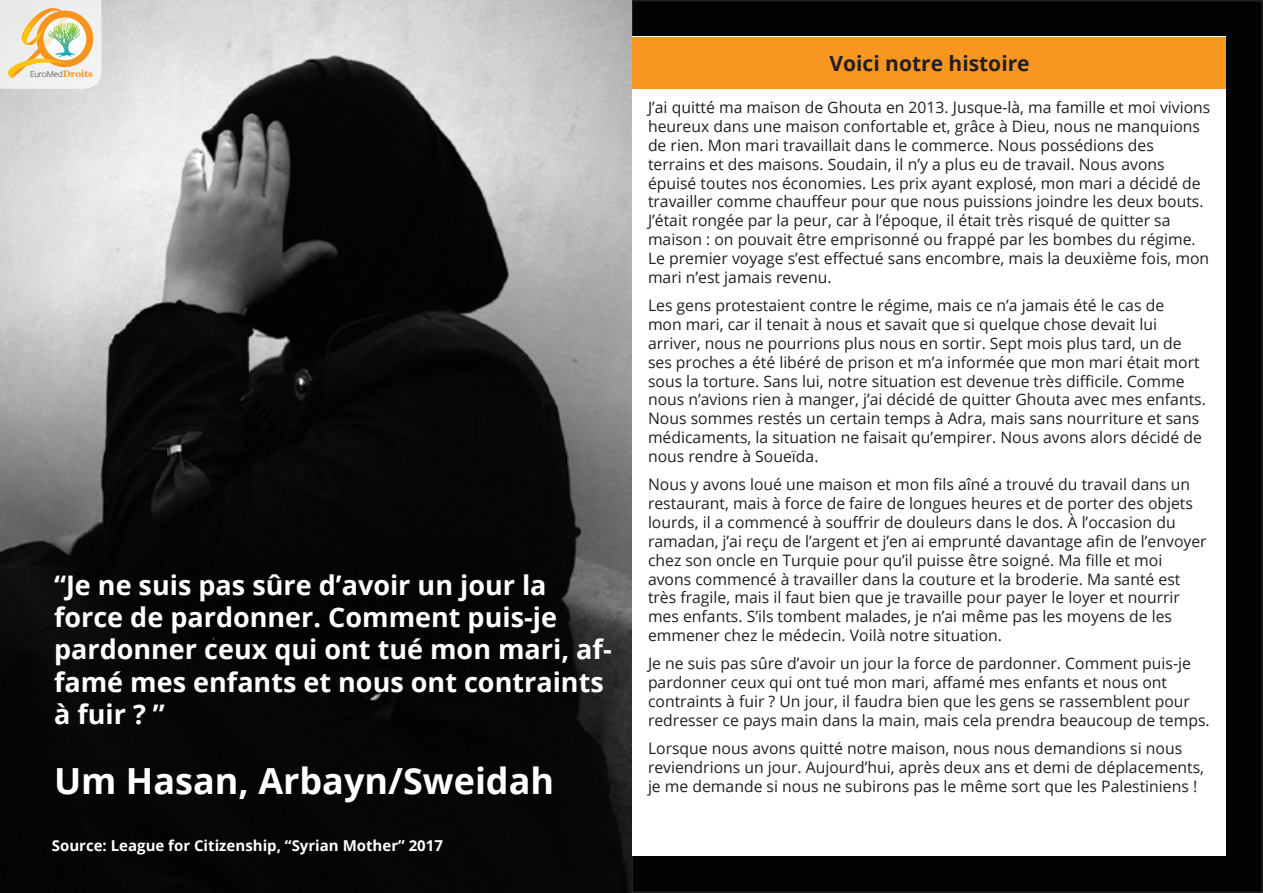
<style>
.page{position:relative;width:1263px;height:893px;background:#fff}
.page>*{position:absolute;margin:0;border:0;box-sizing:border-box;transform-origin:0 0}
.t1{font:700 36px "Open Sans";color:#fff}
.t2{font:700 27px/32.4px "Open Sans";color:#fff}
.t3{font:700 21px "Open Sans";color:#231f20}
.t4{font:15.75px/18.9px "Open Sans";color:#231f20}
.t5{font:700 15px "Open Sans";color:#fff}
.t6{font:300 9.45px "Freight Sans Pro";letter-spacing:-.01em;color:#231f20}
.s1{font-family:"Georgia";font-weight:700;color:#f7941d}
</style>
<div class="page">
<div style="left:632px;top:1px;width:630px;height:891px;background:#020304"></div>
<img style="left:0;top:0;width:631px;height:893px">
<div style="left:632px;top:37px;width:594px;height:819px;background:#fff"></div>
<div style="left:632px;top:37px;width:594px;height:51px;background:#f89622"></div>
<svg style="left:0;top:0;width:101px;height:89px"></svg>
<p class="t6" style="left:30px;top:68px;width:65px">EuroMed<span class="s1">Droits</span></p>
<h2 class="t2" style="left:54px;top:568px;width:559px">“Je ne suis pas sûre d’avoir un jour la force de pardonner. Comment puis-je pardonner ceux qui ont tué mon mari, af&shy;famé mes enfants et nous ont contraints à fuir ? ”</h2>
<h1 class="t1" style="left:54px;top:756px;width:502px">Um Hasan, Arbayn/Sweidah</h1>
<p class="t5" style="left:52px;top:835px;width:393px">Source: League for Citizenship, “Syrian Mother” 2017</p>
<h3 class="t3" style="left:829px;top:49px;width:202px">Voici notre histoire</h3>
<p class="t4" style="left:648px;top:97px;width:564px">J’ai quitté ma maison de Ghouta en 2013. Jusque-là, ma famille et moi vivions heureux dans une maison confortable et, grâce à Dieu, nous ne manquions de rien. Mon mari travaillait dans le commerce. Nous possédions des terrains et des maisons. Soudain, il n’y a plus eu de travail. Nous avons épuisé toutes nos économies. Les prix ayant explosé, mon mari a décidé de travailler comme chauffeur pour que nous puissions joindre les deux bouts.<br>J’était rongée par la peur, car à l’époque, il était très risqué de quitter sa maison : on pouvait être emprisonné ou frappé par les bombes du régime.<br>Le premier voyage s’est effectué sans encombre, mais la deuxième fois, mon mari n’est jamais revenu.</p>
<p class="t4" style="left:648px;top:295px;width:559px">Les gens protestaient contre le régime, mais ce n’a jamais été le cas de<br>mon mari, car il tenait à nous et savait que si quelque chose devait lui arriver, nous ne pourrions plus nous en sortir. Sept mois plus tard, un de ses proches a été libéré de prison et m’a informée que mon mari était mort sous la torture. Sans lui, notre situation est devenue très difficile. Comme nous n’avions rien à manger, j’ai décidé de quitter Ghouta avec mes enfants.<br>Nous sommes restés un certain temps à Adra, mais sans nourriture et sans médicaments, la situation ne faisait qu’empirer. Nous avons alors décidé de nous rendre à Soueïda.</p>
<p class="t4" style="left:648px;top:474px;width:560px">Nous y avons loué une maison et mon fils aîné a trouvé du travail dans un restaurant, mais à force de faire de longues heures et de porter des objets lourds, il a commencé à souffrir de douleurs dans le dos. À l’occasion du ramadan, j’ai reçu de l’argent et j’en ai emprunté davantage afin de l’envoyer chez son oncle en Turquie pour qu’il puisse être soigné. Ma fille et moi avons commencé à travailler dans la couture et la broderie. Ma santé est très fragile, mais il faut bien que je travaille pour payer le loyer et nourrir mes enfants. S’ils tombent malades, je n’ai même pas les moyens de les emmener chez le médecin. Voilà notre situation.</p>
<p class="t4" style="left:648px;top:654px;width:563px">Je ne suis pas sûre d’avoir un jour la force de pardonner. Comment puis-je pardonner ceux qui ont tué mon mari, affamé mes enfants et nous ont contraints à fuir ? Un jour, il faudra bien que les gens se rassemblent pour redresser ce pays main dans la main, mais cela prendra beaucoup de temps.</p>
<p class="t4" style="left:648px;top:738px;width:558px">Lorsque nous avons quitté notre maison, nous nous demandions si nous reviendrions un jour. Aujourd’hui, après deux ans et demi de déplacements,</p>
<p class="t4" style="left:648px;top:776px;width:551px">je me demande si nous ne subirons pas le même sort que les Palestiniens !</p>
</div>
